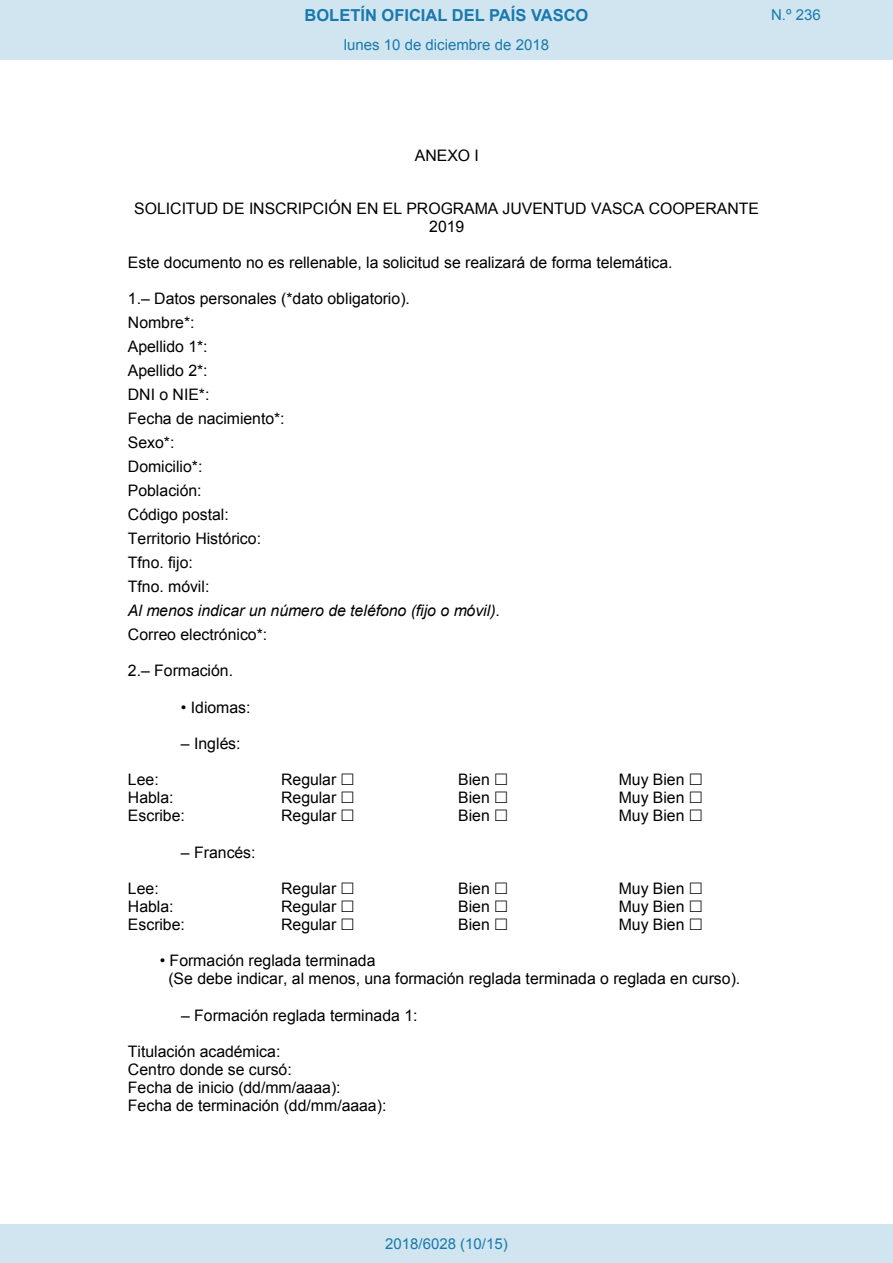
<style>
.page{position:relative;width:893px;height:1263px;background:#fff}
.page>*{position:absolute;margin:0;border:0;box-sizing:border-box;transform-origin:0 0}
.t1{font:700 16.5px "Arial";color:#1879ad}
.t2{font:15.9px/24px "Arial";color:#000}
.Paginacion_Centro{font:15px "Arial";color:#1879ad}
.s1{font-style:italic}
</style>
<div class="page">
<div style="left:0;top:0;width:893px;height:60px;background:#d0e5f0"></div>
<div style="left:0;top:1225px;width:893px;height:38px;background:#d0e5f0"></div>
<p class="t1" style="left:305px;top:4px;width:285px">BOLETÍN OFICIAL DEL PAÍS VASCO</p>
<p class="Paginacion_Centro" style="left:771px;top:5px;width:51px">N.º 236</p>
<p class="Paginacion_Centro" style="left:344px;top:35px;width:207px">lunes 10 de diciembre de 2018</p>
<p class="t2" style="left:415px;top:144px;width:65px">ANEXO I</p>
<p class="t2" style="left:134px;top:199px;width:626px;line-height:18.1px;text-align:center">SOLICITUD DE INSCRIPCIÓN EN EL PROGRAMA JUVENTUD VASCA COOPERANTE<br>2019</p>
<p class="t2" style="left:128px;top:251px;width:546px">Este documento no es rellenable, la solicitud se realizará de forma telemática.</p>
<p class="t2" style="left:128px;top:287px;width:374px">1.– Datos personales (*dato obligatorio).<br>Nombre*:<br>Apellido 1*:<br>Apellido 2*:<br>DNI o NIE*:<br>Fecha de nacimiento*:<br>Sexo*:<br>Domicilio*:<br>Población:<br>Código postal:<br>Territorio Histórico:<br>Tfno. fijo:<br>Tfno. móvil:<br><span class="s1">Al menos indicar un número de teléfono (fijo o móvil)</span>.<br>Correo electrónico*:</p>
<p class="t2" style="left:128px;top:659px;width:107px">2.– Formación.</p>
<p class="t2" style="left:181px;top:695px;width:71px">• Idiomas:</p>
<p class="t2" style="left:181px;top:732px;width:61px">– Inglés:</p>
<p class="t2" style="left:128px;top:768px;width:32px">Lee:</p>
<p class="t2" style="left:281px;top:768px;width:57px">Regular</p>
<p class="t2" style="left:458px;top:768px;width:33px">Bien</p>
<p class="t2" style="left:619px;top:768px;width:67px">Muy Bien</p>
<p class="t2" style="left:128px;top:786px;width:47px">Habla:</p>
<p class="t2" style="left:281px;top:786px;width:57px">Regular</p>
<p class="t2" style="left:458px;top:786px;width:33px">Bien</p>
<p class="t2" style="left:619px;top:786px;width:67px">Muy Bien</p>
<p class="t2" style="left:128px;top:804px;width:59px">Escribe:</p>
<p class="t2" style="left:281px;top:804px;width:57px">Regular</p>
<p class="t2" style="left:458px;top:804px;width:33px">Bien</p>
<p class="t2" style="left:619px;top:804px;width:67px">Muy Bien</p>
<p class="t2" style="left:181px;top:840px;width:76px">– Francés:</p>
<p class="t2" style="left:128px;top:876px;width:32px">Lee:</p>
<p class="t2" style="left:281px;top:876px;width:57px">Regular</p>
<p class="t2" style="left:458px;top:876px;width:33px">Bien</p>
<p class="t2" style="left:619px;top:876px;width:67px">Muy Bien</p>
<p class="t2" style="left:128px;top:894px;width:47px">Habla:</p>
<p class="t2" style="left:281px;top:894px;width:57px">Regular</p>
<p class="t2" style="left:458px;top:894px;width:33px">Bien</p>
<p class="t2" style="left:619px;top:894px;width:67px">Muy Bien</p>
<p class="t2" style="left:128px;top:913px;width:59px">Escribe:</p>
<p class="t2" style="left:281px;top:913px;width:57px">Regular</p>
<p class="t2" style="left:458px;top:913px;width:33px">Bien</p>
<p class="t2" style="left:619px;top:913px;width:67px">Muy Bien</p>
<p class="t2" style="left:168px;top:952px;width:573px;line-height:18.1px;text-indent:-9px">• Formación reglada terminada<br>(Se debe indicar, al menos, una formación reglada terminada o reglada en curso).</p>
<p class="t2" style="left:181px;top:1003px;width:238px">– Formación reglada terminada 1:</p>
<p class="t2" style="left:128px;top:1042px;width:260px;line-height:18.1px">Titulación académica:<br>Centro donde se cursó:<br>Fecha de inicio (dd/mm/aaaa):<br>Fecha de terminación (dd/mm/aaaa):</p>
<p class="Paginacion_Centro" style="left:385px;top:1234px;width:124px">2018/6028 (10/15)</p>
</div>
